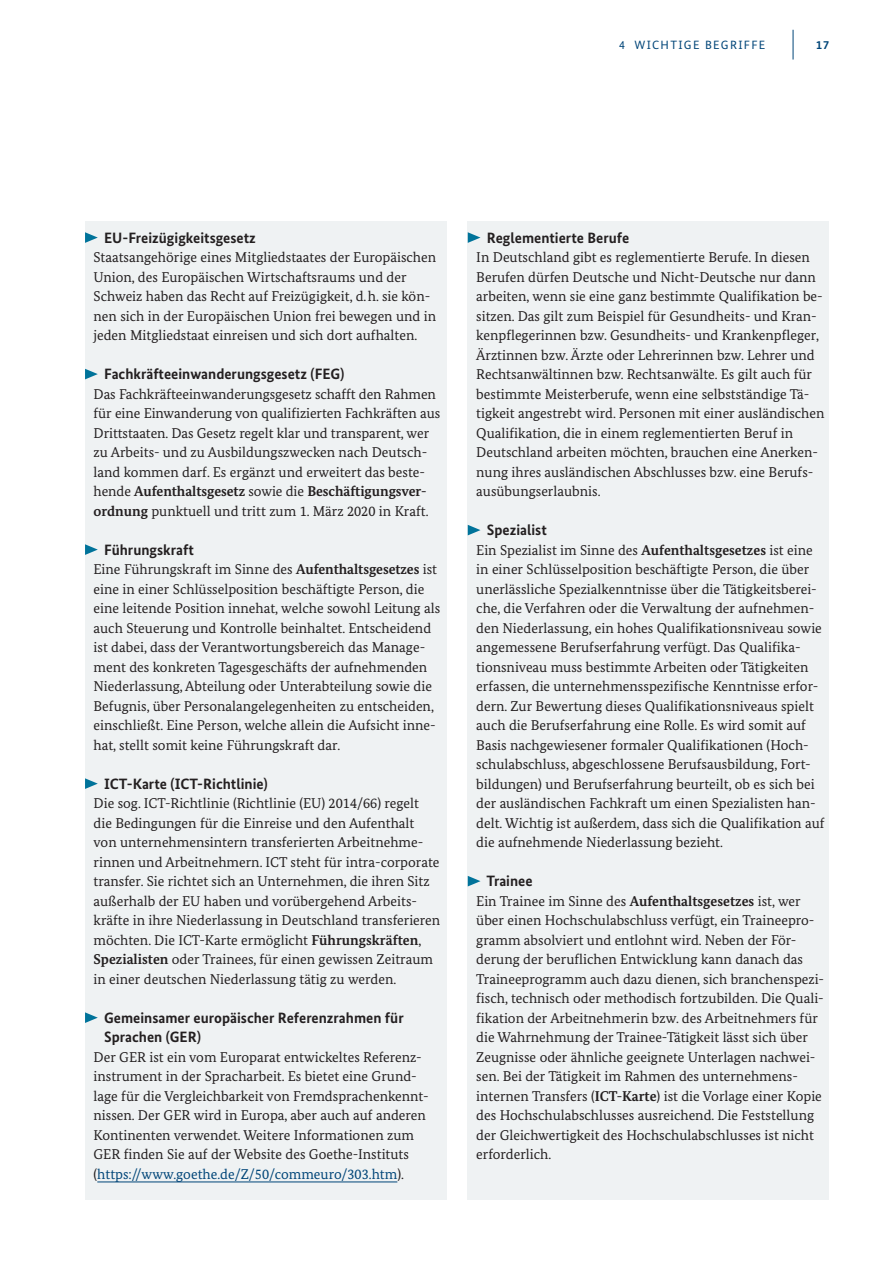
<style>
.page{position:relative;width:893px;height:1263px;background:#fff}
.page>*{position:absolute;margin:0;border:0;box-sizing:border-box;transform-origin:0 0}
.t1{font:700 15px/19.5px "Bundes Sans";color:#231f20}
.t2{font:14.25px/19.5px "Bundes Serif";color:#231f20}
.t3{font:12px "Bundes Sans";letter-spacing:.11em;color:#004578}
.t4{font:700 12px "Bundes Sans";color:#004578}
.s1{font-weight:700}
.s2{color:#004578}
</style>
<div class="page">
<hr style="left:793px;top:30px;width:1px;height:30px;background:#004578">
<div style="left:85px;top:221px;width:361px;height:978px;background:#eff2f3"></div>
<hr style="left:97px;top:1182px;width:300px;height:1px;background:#004578">
<svg style="left:85px;top:232px;width:13px;height:11px"></svg>
<svg style="left:85px;top:369px;width:13px;height:10px"></svg>
<svg style="left:85px;top:544px;width:13px;height:11px"></svg>
<svg style="left:85px;top:778px;width:13px;height:11px"></svg>
<svg style="left:85px;top:1012px;width:13px;height:11px"></svg>
<div style="left:468px;top:221px;width:361px;height:978px;background:#eff2f3"></div>
<svg style="left:468px;top:232px;width:12px;height:11px"></svg>
<svg style="left:468px;top:525px;width:12px;height:10px"></svg>
<svg style="left:468px;top:876px;width:12px;height:10px"></svg>
<p class="t3" style="left:619px;top:37px;width:148px">4 WICHTIGE BEGRIFFE</p>
<p class="t4" style="left:816px;top:37px;width:15px">17</p>
<p class="t1" style="left:104px;top:228px;width:153px">EU-Freizügigkeitsgesetz</p>
<p class="t2" style="left:94px;top:248px;width:344px">Staatsangehörige eines Mitgliedstaates der Europäischen Union, des Europäischen Wirtschaftsraums und der Schweiz haben das Recht auf Freizügigkeit, d.h. sie kön&shy;nen sich in der Europäischen Union frei bewegen und in jeden Mitgliedstaat einreisen und sich dort aufhalten.</p>
<p class="t1" style="left:104px;top:364px;width:242px">Fachkräfteeinwanderungsgesetz (FEG)</p>
<p class="t2" style="left:94px;top:384px;width:348px">Das Fachkräfteeinwanderungsgesetz schafft den Rahmen für eine Einwanderung von qualifizierten Fachkräften aus Drittstaaten. Das Gesetz regelt klar und transparent, wer zu Arbeits- und zu Ausbildungszwecken nach Deutsch&shy;land kommen darf. Es ergänzt und erweitert das beste&shy;hende <span class="s1">Aufenthaltsgesetz</span> sowie die <span class="s1">Beschäftigungsver&shy;ordnung</span> punktuell und tritt zum 1. März 2020 in Kraft.</p>
<p class="t1" style="left:104px;top:540px;width:91px">Führungskraft</p>
<p class="t2" style="left:94px;top:560px;width:348px">Eine Führungskraft im Sinne des <span class="s1">Aufenthaltsgesetzes</span> ist eine in einer Schlüsselposition beschäftigte Person, die eine leitende Position innehat, welche sowohl Leitung als auch Steuerung und Kontrolle beinhaltet. Entscheidend ist dabei, dass der Verantwortungsbereich das Manage&shy;ment des konkreten Tagesgeschäfts der aufnehmenden Niederlassung, Abteilung oder Unterabteilung sowie die Befugnis, über Personalangelegenheiten zu entscheiden, einschließt. Eine Person, welche allein die Aufsicht inne&shy;hat, stellt somit keine Führungskraft dar.</p>
<p class="t1" style="left:104px;top:774px;width:165px">ICT-Karte (ICT-Richtlinie)</p>
<p class="t2" style="left:94px;top:794px;width:348px">Die sog. ICT-Richtlinie (Richtlinie (EU) 2014/66) regelt die Bedingungen für die Einreise und den Aufenthalt von unternehmensintern transferierten Arbeitnehme&shy;rinnen und Arbeitnehmern. ICT steht für intra-corporate transfer. Sie richtet sich an Unternehmen, die ihren Sitz außerhalb der EU haben und vorübergehend Arbeits&shy;kräfte in ihre Niederlassung in Deutschland transferieren möchten. Die ICT-Karte ermöglicht <span class="s1">Führungskräften</span>, <span class="s1">Spezialisten</span> oder Trainees, für einen gewissen Zeitraum in einer deutschen Niederlassung tätig zu werden.</p>
<p class="t1" style="left:104px;top:1008px;width:301px">Gemeinsamer europäischer Referenzrahmen für<br>Sprachen (GER)</p>
<p class="t2" style="left:94px;top:1047px;width:337px">Der GER ist ein vom Europarat entwickeltes Referenz&shy;instrument in der Spracharbeit. Es bietet eine Grund&shy;lage für die Vergleichbarkeit von Fremdsprachenkennt&shy;nissen. Der GER wird in Europa, aber auch auf anderen Kontinenten verwendet. Weitere Informationen zum GER finden Sie auf der Website des Goethe-Instituts (<span class="s2">https://www.goethe.de/Z/50/commeuro/303.htm</span>).</p>
<p class="t1" style="left:487px;top:228px;width:144px">Reglementierte Berufe</p>
<p class="t2" style="left:476px;top:248px;width:350px">In Deutschland gibt es reglementierte Berufe. In diesen Berufen dürfen Deutsche und Nicht-Deutsche nur dann arbeiten, wenn sie eine ganz bestimmte Qualifikation be&shy;sitzen. Das gilt zum Beispiel für Gesundheits- und Kran&shy;kenpflegerinnen bzw. Gesundheits- und Krankenpfleger, Ärztinnen bzw. Ärzte oder Lehrerinnen bzw. Lehrer und Rechtsanwältinnen bzw. Rechtsanwälte. Es gilt auch für bestimmte Meisterberufe, wenn eine selbstständige Tä&shy;tigkeit angestrebt wird. Personen mit einer ausländischen Qualifikation, die in einem reglementierten Beruf in Deutschland arbeiten möchten, brauchen eine Anerken&shy;nung ihres ausländischen Abschlusses bzw. eine Berufs&shy;ausübungserlaubnis.</p>
<p class="t1" style="left:487px;top:520px;width:61px">Spezialist</p>
<p class="t2" style="left:476px;top:540px;width:350px">Ein Spezialist im Sinne des <span class="s1">Aufenthaltsgesetzes</span> ist eine in einer Schlüsselposition beschäftigte Person, die über unerlässliche Spezialkenntnisse über die Tätigkeitsberei&shy;che, die Verfahren oder die Verwaltung der aufnehmen&shy;den Niederlassung, ein hohes Qualifikationsniveau sowie angemessene Berufserfahrung verfügt. Das Qualifika&shy;tionsniveau muss bestimmte Arbeiten oder Tätigkeiten erfassen, die unternehmensspezifische Kenntnisse erfor&shy;dern. Zur Bewertung dieses Qualifikationsniveaus spielt auch die Berufserfahrung eine Rolle. Es wird somit auf Basis nachgewiesener formaler Qualifikationen (Hoch&shy;schulabschluss, abgeschlossene Berufsausbildung, Fort&shy;bildungen) und Berufserfahrung beurteilt, ob es sich bei der ausländischen Fachkraft um einen Spezialisten han&shy;delt. Wichtig ist außerdem, dass sich die Qualifikation auf die aufnehmende Niederlassung bezieht.</p>
<p class="t1" style="left:486px;top:871px;width:48px">Trainee</p>
<p class="t2" style="left:476px;top:891px;width:349px">Ein Trainee im Sinne des <span class="s1">Aufenthaltsgesetzes</span> ist, wer über einen Hochschulabschluss verfügt, ein Traineepro&shy;gramm absolviert und entlohnt wird. Neben der För&shy;derung der beruflichen Entwicklung kann danach das Traineeprogramm auch dazu dienen, sich branchenspezi&shy;fisch, technisch oder methodisch fortzubilden. Die Quali&shy;fikation der Arbeitnehmerin bzw. des Arbeitnehmers für die Wahrnehmung der Trainee-Tätigkeit lässt sich über Zeugnisse oder ähnliche geeignete Unterlagen nachwei&shy;sen. Bei der Tätigkeit im Rahmen des unternehmens&shy;internen Transfers (<span class="s1">ICT-Karte</span>) ist die Vorlage einer Kopie des Hochschulabschlusses ausreichend. Die Feststellung der Gleichwertigkeit des Hochschulabschlusses ist nicht erforderlich.</p>
</div>
